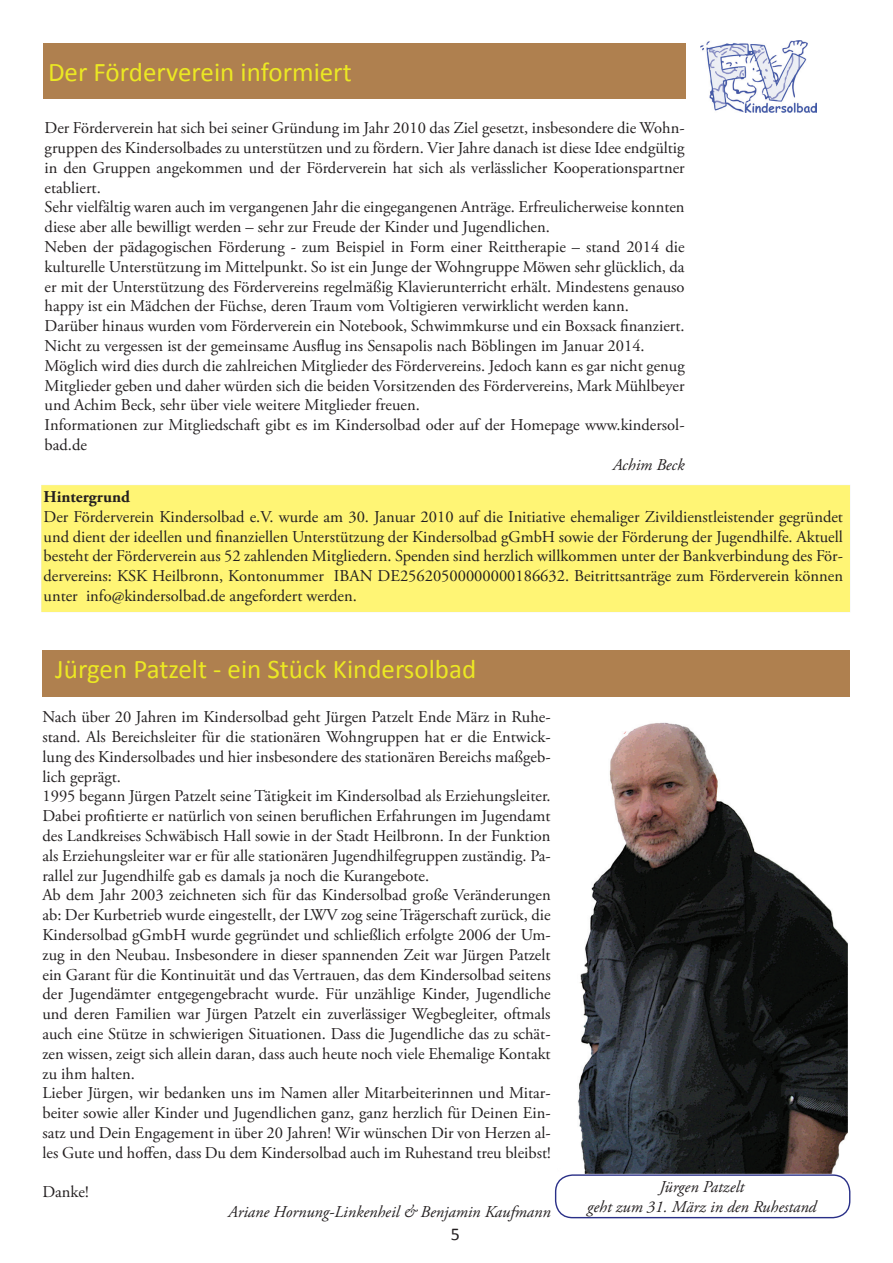
<style>
.page{position:relative;width:893px;height:1263px;background:#fff}
.page>*{position:absolute;margin:0;border:0;box-sizing:border-box;transform-origin:0 0}
.t1{font:27px "Calibri";color:#ebe823}
.t2{font:18px "Calibri";color:#231f20}
.t3{font:16.5px/19.8px "Adobe Garamond Pro";color:#231f20}
.t4{font:italic 16.5px/19.8px "Adobe Garamond Pro";color:#231f20;text-align:center}
.t5{font:700 16.5px "Adobe Garamond Pro";color:#231f20}
</style>
<div class="page">
<div style="left:43px;top:44px;width:642px;height:55px;background:#af804f"></div>
<div style="left:43px;top:651px;width:807px;height:46px;background:#af804f"></div>
<div style="left:41px;top:485px;width:809px;height:127px;background:#fff575"></div>
<img style="left:700px;top:40px;width:117px;height:72px">
<img style="left:578px;top:722px;width:270px;height:451px">
<div style="left:555px;top:1174px;width:295px;height:44px;border:1px solid #2a3088;border-radius:17px"></div>
<h1 class="t1" style="left:48px;top:55px;width:305px">Der Förderverein informiert</h1>
<p class="t3" style="left:45px;top:119px;width:641px">Der Förderverein hat sich bei seiner Gründung im Jahr 2010 das Ziel gesetzt, insbesondere die Wohn&shy;gruppen des Kindersolbades zu unterstützen und zu fördern. Vier Jahre danach ist diese Idee endgültig in den Gruppen angekommen und der Förderverein hat sich als verlässlicher Kooperationspartner etabliert.<br>Sehr vielfältig waren auch im vergangenen Jahr die eingegangenen Anträge. Erfreulicherweise konnten diese aber alle bewilligt werden – sehr zur Freude der Kinder und Jugendlichen.<br>Neben der pädagogischen Förderung - zum Beispiel in Form einer Reittherapie – stand 2014 die kulturelle Unterstützung im Mittelpunkt. So ist ein Junge der Wohngruppe Möwen sehr glücklich, da er mit der Unterstützung des Fördervereins regelmäßig Klavierunterricht erhält. Mindestens genauso happy ist ein Mädchen der Füchse, deren Traum vom Voltigieren verwirklicht werden kann.<br>Darüber hinaus wurden vom Förderverein ein Notebook, Schwimmkurse und ein Boxsack finanziert.<br>Nicht zu vergessen ist der gemeinsame Ausflug ins Sensapolis nach Böblingen im Januar 2014.<br>Möglich wird dies durch die zahlreichen Mitglieder des Fördervereins. Jedoch kann es gar nicht genug Mitglieder geben und daher würden sich die beiden Vorsitzenden des Fördervereins, Mark Mühlbeyer und Achim Beck, sehr über viele weitere Mitglieder freuen.<br>Informationen zur Mitgliedschaft gibt es im Kindersolbad oder auf der Homepage www.kindersol&shy;bad.de</p>
<p class="t4" style="left:613px;top:455px;width:73px">Achim Beck</p>
<p class="t5" style="left:44px;top:487px;width:88px">Hintergrund</p>
<p class="t3" style="left:44px;top:507px;width:801px;text-align:justify">Der Förderverein Kindersolbad e.V. wurde am 30. Januar 2010 auf die Initiative ehemaliger Zivildienstleistender gegründet und dient der ideellen und finanziellen Unterstützung der Kindersolbad gGmbH sowie der Förderung der Jugendhilfe. Aktuell besteht der Förderverein aus 52 zahlenden Mitgliedern. Spenden sind herzlich willkommen unter der Bankverbindung des För&shy;dervereins: KSK Heilbronn, Kontonummer IBAN DE25620500000000186632. Beitrittsanträge zum Förderverein können unter info@kindersolbad.de angefordert werden.</p>
<h1 class="t1" style="left:55px;top:652px;width:422px">Jürgen Patzelt - ein Stück Kindersolbad</h1>
<p class="t3" style="left:43px;top:708px;width:510px">Nach über 20 Jahren im Kindersolbad geht Jürgen Patzelt Ende März in Ruhe&shy;stand. Als Bereichsleiter für die stationären Wohngruppen hat er die Entwick&shy;lung des Kindersolbades und hier insbesondere des stationären Bereichs maßgeb&shy;lich geprägt.<br>1995 begann Jürgen Patzelt seine Tätigkeit im Kindersolbad als Erziehungsleiter.<br>Dabei profitierte er natürlich von seinen beruflichen Erfahrungen im Jugendamt des Landkreises Schwäbisch Hall sowie in der Stadt Heilbronn. In der Funktion als Erziehungsleiter war er für alle stationären Jugendhilfegruppen zuständig. Pa&shy;rallel zur Jugendhilfe gab es damals ja noch die Kurangebote.<br>Ab dem Jahr 2003 zeichneten sich für das Kindersolbad große Veränderungen ab: Der Kurbetrieb wurde eingestellt, der LWV zog seine Trägerschaft zurück, die Kindersolbad gGmbH wurde gegründet und schließlich erfolgte 2006 der Um&shy;zug in den Neubau. Insbesondere in dieser spannenden Zeit war Jürgen Patzelt ein Garant für die Kontinuität und das Vertrauen, das dem Kindersolbad seitens der Jugendämter entgegengebracht wurde. Für unzählige Kinder, Jugendliche und deren Familien war Jürgen Patzelt ein zuverlässiger Wegbegleiter, oftmals auch eine Stütze in schwierigen Situationen. Dass die Jugendliche das zu schät&shy;zen wissen, zeigt sich allein daran, dass auch heute noch viele Ehemalige Kontakt zu ihm halten.<br>Lieber Jürgen, wir bedanken uns im Namen aller Mitarbeiterinnen und Mitar&shy;beiter sowie aller Kinder und Jugendlichen ganz, ganz herzlich für Deinen Ein&shy;satz und Dein Engagement in über 20 Jahren! Wir wünschen Dir von Herzen al&shy;les Gute und hoffen, dass Du dem Kindersolbad auch im Ruhestand treu bleibst!</p>
<p class="t3" style="left:43px;top:1183px;width:48px">Danke!</p>
<p class="t4" style="left:228px;top:1202px;width:324px">Ariane Hornung-Linkenheil &amp; Benjamin Kaufmann</p>
<p class="t2" style="left:451px;top:1223px;width:11px">5</p>
<p class="t4" style="left:587px;top:1178px;width:231px">Jürgen Patzelt<br>geht zum 31. März in den Ruhestand</p>
</div>
